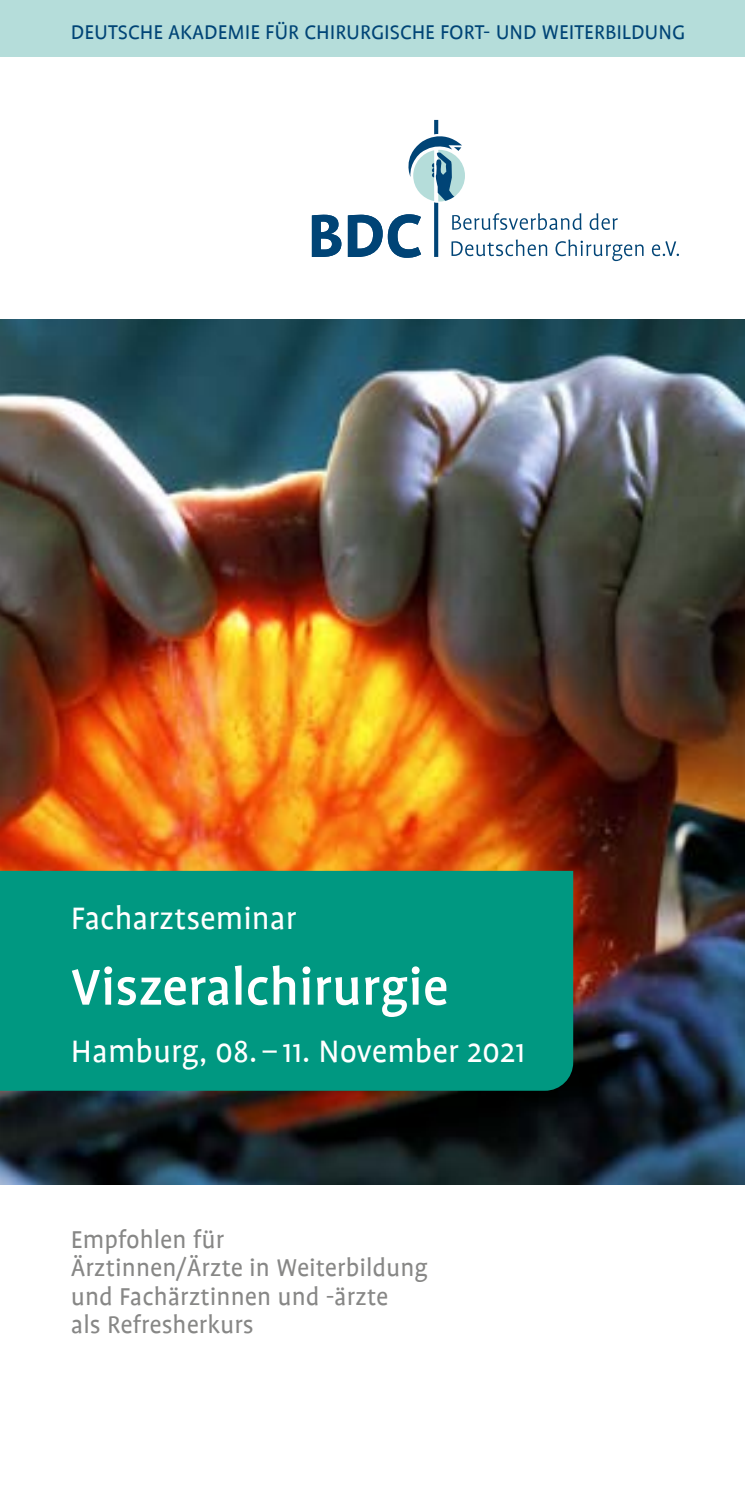
<style>
.page{position:relative;width:745px;height:1489px;background:#fff}
.page>*{position:absolute;margin:0;border:0;box-sizing:border-box;transform-origin:0 0}
.t1{font:500 57.5px "Profile";color:#fff}
.t2{font:35px "Profile";color:#fff}
.t3{font:27.5px/28.2px "Profile";color:#878786}
.t4{font:22.5px "Profile";color:#004476}
</style>
<div class="page">
<div style="left:0;top:0;width:744px;height:57px;background:#b5ddda"></div>
<img style="left:0;top:319px;width:744px;height:864px">
<div style="left:0;top:870px;width:573px;height:220px;background:#009881"></div>
<svg style="left:312px;top:215px;width:29px;height:42px"></svg>
<svg style="left:651px;top:241px;width:27px;height:15px"></svg>
<svg style="left:347px;top:120px;width:296px;height:141px"></svg>
<p class="t4" style="left:71px;top:21px;width:615px">DEUTSCHE AKADEMIE FÜR CHIRURGISCHE FORT- UND WEITERBILDUNG</p>
<p class="t2" style="left:71px;top:900px;width:227px">Facharztseminar</p>
<h1 class="t1" style="left:71px;top:957px;width:379px">Viszeralchirurgie</h1>
<p class="t2" style="left:71px;top:1033px;width:455px">Hamburg, 08. – 11. November 2021</p>
<p class="t3" style="left:71px;top:1225px;width:358px">Empfohlen für<br>Ärztinnen/Ärzte in Weiterbildung und Fachärztinnen und -ärzte<br>als Refresherkurs</p>
</div>
